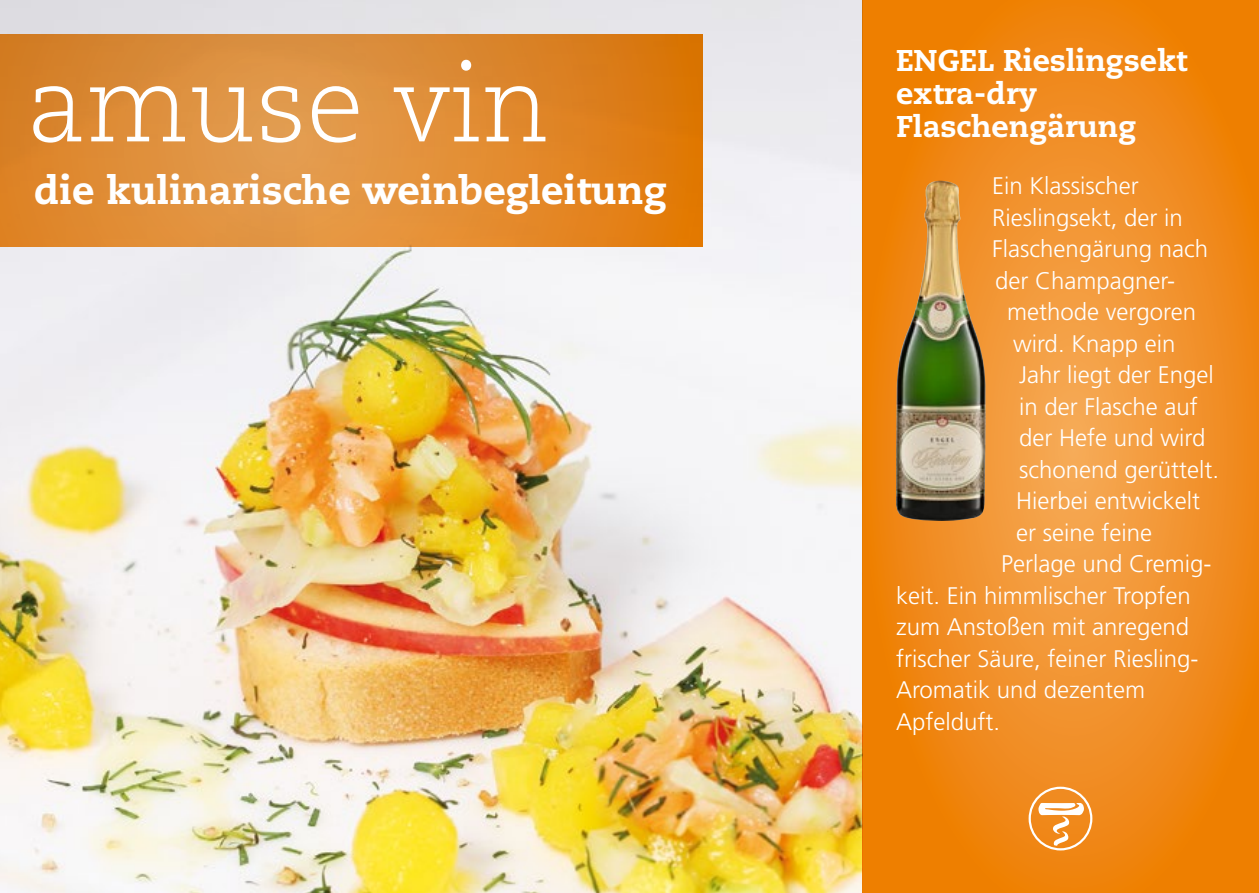
<style>
.page{position:relative;width:1259px;height:893px;background:#fff}
.page>*{position:absolute;margin:0;border:0;box-sizing:border-box;transform-origin:0 0}
.t1{font:300 105px "Caecilia";color:#fff}
.t2{font:800 39px "Caecilia";color:#fff}
.t3{font:800 30px/33px "Caecilia";color:#fff}
.t4{font:300 24px/31.5px "Frutiger LT";color:#fff}
</style>
<div class="page">
<img style="left:0;top:0;width:862px;height:893px">
<svg style="left:862px;top:0;width:397px;height:893px;background:#f08c1f"></svg>
<svg style="left:0;top:34px;width:702px;height:213px;background:#de8a31"></svg>
<svg style="left:1028px;top:787px;width:64px;height:63px"></svg>
<img style="left:896px;top:181px;width:92px;height:340px">
<h1 class="t1" style="left:26px;top:46px;width:525px">amuse vin</h1>
<h2 class="t2" style="left:34px;top:167px;width:634px">die kulinarische weinbegleitung</h2>
<p class="t3" style="left:896px;top:44px;width:293px">ENGEL Rieslingsekt extra-dry<br>Flaschengärung</p>
<p class="t4" style="left:992px;top:170px;width:218px">Ein Klassischer<br>Rieslingsekt, der in<br>Flaschengärung nach der Champagner-</p>
<p class="t4" style="left:1007px;top:296px;width:190px">methode vergoren</p>
<p class="t4" style="left:1013px;top:328px;width:164px">wird. Knapp ein</p>
<p class="t4" style="left:1019px;top:359px;width:196px">Jahr liegt der Engel</p>
<p class="t4" style="left:1019px;top:391px;width:180px">in der Flasche auf</p>
<p class="t4" style="left:1019px;top:422px;width:188px">der Hefe und wird</p>
<p class="t4" style="left:1019px;top:454px;width:202px">schonend gerüttelt.</p>
<p class="t4" style="left:1016px;top:485px;width:185px">Hierbei entwickelt</p>
<p class="t4" style="left:1016px;top:517px;width:138px">er seine feine</p>
<p class="t4" style="left:1001px;top:548px;width:212px">Perlage und Cremig-</p>
<p class="t4" style="left:896px;top:580px;width:296px">keit. Ein himmlischer Tropfen</p>
<p class="t4" style="left:896px;top:611px;width:294px">zum Anstoßen mit anregend</p>
<p class="t4" style="left:896px;top:643px;width:302px">frischer Säure, feiner Riesling-</p>
<p class="t4" style="left:896px;top:674px;width:250px">Aromatik und dezentem</p>
<p class="t4" style="left:896px;top:706px;width:106px">Apfelduft.</p>
</div>
